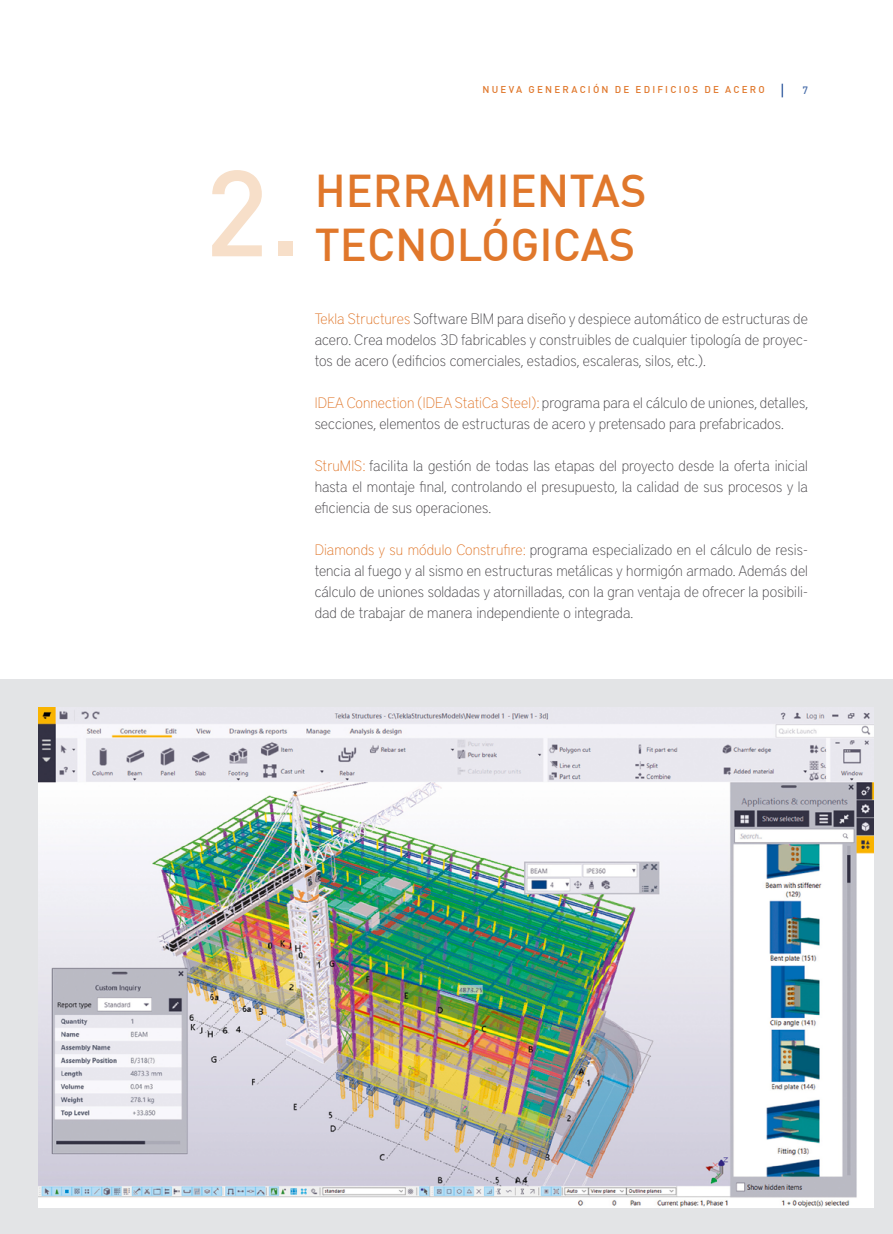
<style>
.page{position:relative;width:893px;height:1234px;background:#fff}
.page>*{position:absolute;margin:0;border:0;box-sizing:border-box;transform-origin:0 0}
.t1{font:500 120px "DIN";color:#f7dfc9}
.t2{font:500 45px/54px "DIN";color:#e0772b}
.t3{font:100 15px/21px "District Pro";color:#454347;text-align:justify}
.t4{font:500 10.5px "DIN";color:#496eaa}
.t5{font:500 9.75px "DIN";letter-spacing:.225em;color:#e0772b}
.s1{color:#e0772b}
</style>
<div class="page">
<svg style="left:782px;top:84px;width:1px;height:13px"></svg>
<div style="left:0;top:679px;width:893px;height:554px;background:#e3e4e6"></div>
<img style="left:39px;top:707px;width:834px;height:500px">
<p class="t5" style="left:482px;top:84px;width:284px">NUEVA GENERACIÓN DE EDIFICIOS DE ACERO</p>
<p class="t4" style="left:802px;top:84px;width:7px">7</p>
<h1 class="t1" style="left:205px;top:136px;width:99px">2.</h1>
<h2 class="t2" style="left:315px;top:162px;width:333px">HERRAMIENTAS<br>TECNOLÓGICAS</h2>
<p class="t3" style="left:315px;top:307px;width:495px"><span class="s1">Tekla Structures</span> Software BIM para diseño y despiece automático de estructuras de acero. Crea modelos 3D fabricables y construibles de cualquier tipología de proyec&shy;tos de acero (edificios comerciales, estadios, escaleras, silos, etc.).</p>
<p class="t3" style="left:315px;top:391px;width:495px"><span class="s1">IDEA Connection (IDEA StatiCa Steel):</span> programa para el cálculo de uniones, detalles, secciones, elementos de estructuras de acero y pretensado para prefabricados.</p>
<p class="t3" style="left:315px;top:454px;width:495px"><span class="s1">StruMIS:</span> facilita la gestión de todas las etapas del proyecto desde la oferta inicial hasta el montaje final, controlando el presupuesto, la calidad de sus procesos y la eficiencia de sus operaciones.</p>
<p class="t3" style="left:315px;top:538px;width:495px"><span class="s1">Diamonds y su módulo Construfire:</span> programa especializado en el cálculo de resis&shy;tencia al fuego y al sismo en estructuras metálicas y hormigón armado. Además del cálculo de uniones soldadas y atornilladas, con la gran ventaja de ofrecer la posibili&shy;dad de trabajar de manera independiente o integrada.</p>
</div>
